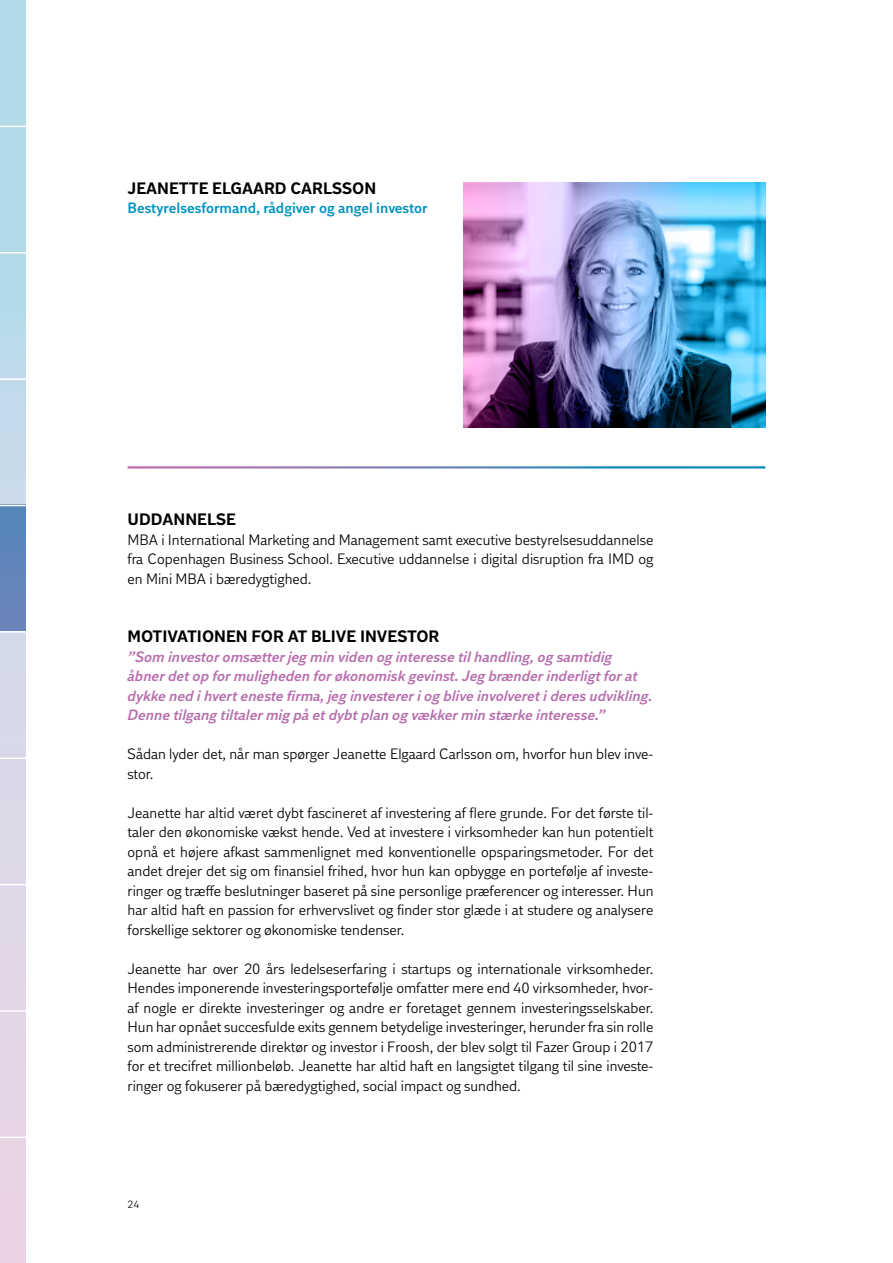
<style>
.page{position:relative;width:893px;height:1263px;background:#fff}
.page>*{position:absolute;margin:0;border:0;box-sizing:border-box;transform-origin:0 0}
.t1{font:700 16.5px "DI Sans";color:#000}
.t2{font:15px/19.5px "DI Sans";color:#000;text-align:justify}
.t3{font:italic 600 15px/19.5px "DI Sans";color:#b76dad}
.t4{font:600 15px "DI Sans";color:#0092c0}
.t5{font:10.5px "DI Sans";color:#000}
</style>
<div class="page">
<div style="left:0;top:0;width:26px;height:1263px;background:#6185ba"></div>
<img style="left:463px;top:183px;width:302px;height:245px">
<svg style="left:0;top:0;width:26px;height:504px;background:#b8daea"></svg>
<svg style="left:0;top:633px;width:26px;height:630px;background:#dfd6e7"></svg>
<hr style="left:0;top:126px;width:34px;height:1px;background:#fff">
<hr style="left:0;top:252px;width:34px;height:1px;background:#fff">
<hr style="left:0;top:378px;width:34px;height:2px;background:#fff">
<hr style="left:0;top:505px;width:34px;height:1px;background:#fff">
<hr style="left:0;top:631px;width:34px;height:2px;background:#fff">
<hr style="left:0;top:757px;width:34px;height:2px;background:#fff">
<hr style="left:0;top:884px;width:34px;height:1px;background:#fff">
<hr style="left:0;top:1010px;width:34px;height:2px;background:#fff">
<hr style="left:0;top:1136px;width:34px;height:2px;background:#fff">
<p class="t1" style="left:128px;top:177px;width:250px">JEANETTE ELGAARD CARLSSON</p>
<p class="t4" style="left:128px;top:198px;width:301px">Bestyrelsesformand, rådgiver og angel investor</p>
<p class="t1" style="left:128px;top:509px;width:110px">UDDANNELSE</p>
<p class="t2" style="left:128px;top:530px;width:527px">MBA i International Marketing and Management samt executive bestyrelsesuddannelse fra Copenhagen Business School. Executive uddannelse i digital disruption fra IMD og en Mini MBA i bæredygtighed.</p>
<p class="t1" style="left:128px;top:626px;width:313px">MOTIVATIONEN FOR AT BLIVE INVESTOR</p>
<p class="t3" style="left:128px;top:647px;width:527px">”Som investor omsætter jeg min viden og interesse til handling, og samtidig åbner det op for muligheden for økonomisk gevinst. Jeg brænder inderligt for at dykke ned i hvert eneste firma, jeg investerer i og blive involveret i deres udvikling.<br>Denne tilgang tiltaler mig på et dybt plan og vækker min stærke interesse.”</p>
<p class="t2" style="left:128px;top:744px;width:527px">Sådan lyder det, når man spørger Jeanette Elgaard Carlsson om, hvorfor hun blev inve&shy;stor.</p>
<p class="t2" style="left:128px;top:803px;width:527px">Jeanette har altid været dybt fascineret af investering af flere grunde. For det første til&shy;taler den økonomiske vækst hende. Ved at investere i virksomheder kan hun potentielt opnå et højere afkast sammenlignet med konventionelle opsparingsmetoder. For det andet drejer det sig om finansiel frihed, hvor hun kan opbygge en portefølje af investe&shy;ringer og træffe beslutninger baseret på sine personlige præferencer og interesser. Hun har altid haft en passion for erhvervslivet og finder stor glæde i at studere og analysere forskellige sektorer og økonomiske tendenser.</p>
<p class="t2" style="left:128px;top:959px;width:527px">Jeanette har over 20 års ledelseserfaring i startups og internationale virksomheder.<br>Hendes imponerende investeringsportefølje omfatter mere end 40 virksomheder, hvor&shy;af nogle er direkte investeringer og andre er foretaget gennem investeringsselskaber.<br>Hun har opnået succesfulde exits gennem betydelige investeringer, herunder fra sin rolle som administrerende direktør og investor i Froosh, der blev solgt til Fazer Group i 2017 for et trecifret millionbeløb. Jeanette har altid haft en langsigtet tilgang til sine investe&shy;ringer og fokuserer på bæredygtighed, social impact og sundhed.</p>
<p class="t5" style="left:128px;top:1197px;width:13px">24</p>
</div>
